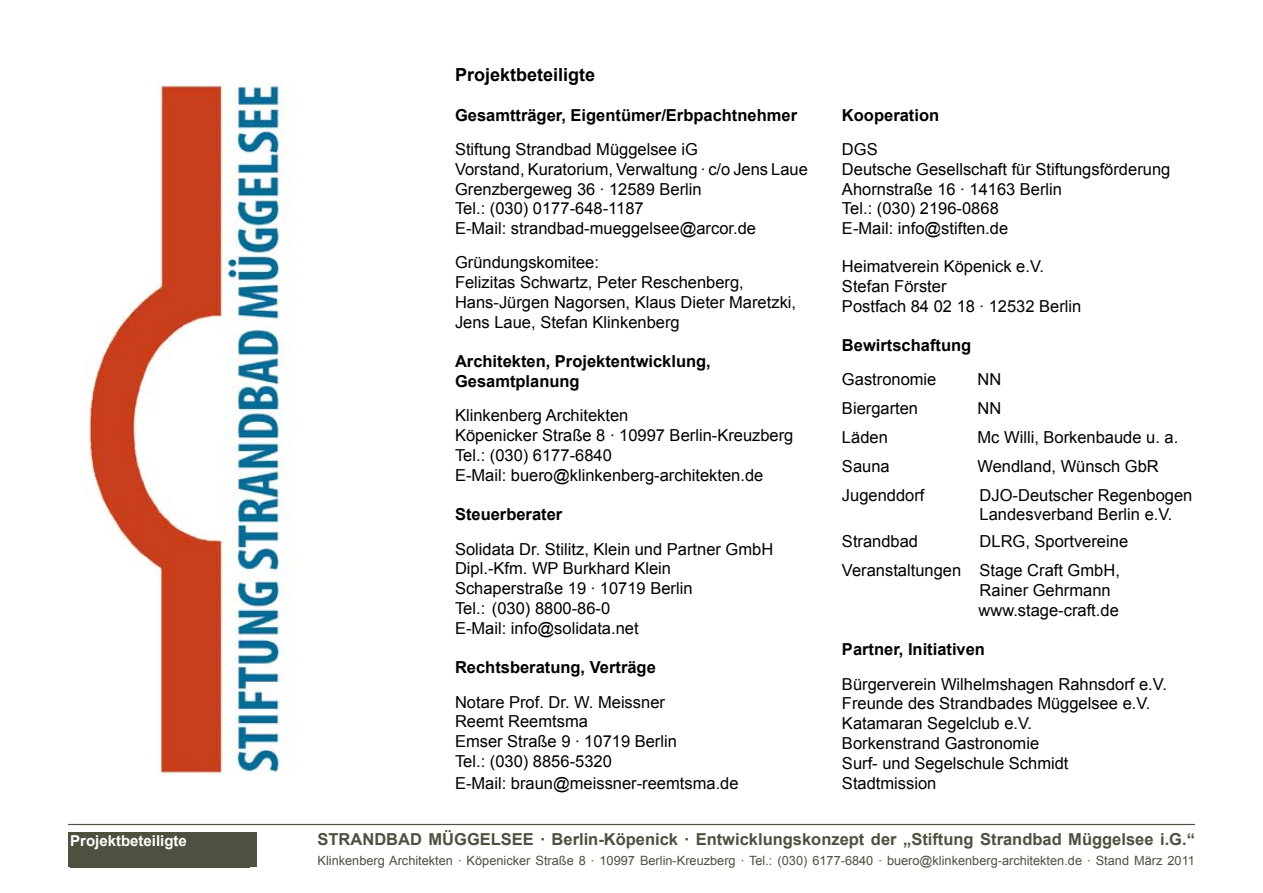
<style>
.page{position:relative;width:1263px;height:893px;background:#fff}
.page>*{position:absolute;margin:0;border:0;box-sizing:border-box;transform-origin:0 0}
.t1{font:700 18px "Arial";color:#000}
.t2{font:16.5px/19.8px "Arial";color:#000}
.t3{font:700 16.5px/19.8px "Arial";color:#000}
.t4{font:700 16.5px "Arial";color:#4f5040}
.t5{font:700 15px "Arial";color:#fff}
.t6{font:12.75px "Arial";color:#4f5040}
</style>
<div class="page">
<div style="left:68px;top:833px;width:189px;height:34px;background:#4f5040"></div>
<hr style="left:68px;top:824px;width:1127px;height:1px;background:#4f5040">
<img style="left:88px;top:83px;width:205px;height:691px">
<p class="t5" style="left:70px;top:831px;width:118px">Projektbeteiligte</p>
<p class="t1" style="left:455px;top:63px;width:142px">Projektbeteiligte</p>
<p class="t3" style="left:455px;top:106px;width:344px">Gesamtträger, Eigentümer/Erbpachtnehmer</p>
<p class="t2" style="left:455px;top:139px;width:354px">Stiftung Strandbad Müggelsee iG<br>Vorstand, Kuratorium, Verwaltung · c/o Jens Laue Grenzbergeweg 36 · 12589 Berlin<br>Tel.: (030) 0177-648-1187<br>E-Mail: strandbad-mueggelsee@arcor.de</p>
<p class="t2" style="left:455px;top:253px;width:343px">Gründungskomitee:<br>Felizitas Schwartz, Peter Reschenberg, Hans-Jürgen Nagorsen, Klaus Dieter Maretzki, Jens Laue, Stefan Klinkenberg</p>
<p class="t3" style="left:455px;top:352px;width:257px">Architekten, Projektentwicklung,<br>Gesamtplanung</p>
<p class="t2" style="left:455px;top:406px;width:340px">Klinkenberg Architekten<br>Köpenicker Straße 8 · 10997 Berlin-Kreuzberg Tel.: (030) 6177-6840<br>E-Mail: buero@klinkenberg-architekten.de</p>
<p class="t3" style="left:455px;top:505px;width:109px">Steuerberater</p>
<p class="t2" style="left:455px;top:539px;width:320px">Solidata Dr. Stilitz, Klein und Partner GmbH<br>Dipl.-Kfm. WP Burkhard Klein<br>Schaperstraße 19 · 10719 Berlin<br>Tel.: (030) 8800-86-0<br>E-Mail: info@solidata.net</p>
<p class="t3" style="left:455px;top:658px;width:202px">Rechtsberatung, Verträge</p>
<p class="t2" style="left:455px;top:692px;width:223px">Notare Prof. Dr. W. Meissner<br>Reemt Reemtsma<br>Emser Straße 9 · 10719 Berlin<br>Tel.: (030) 8856-5320</p>
<p class="t2" style="left:455px;top:773px;width:285px">E-Mail: braun@meissner-reemtsma.de</p>
<p class="t3" style="left:842px;top:106px;width:99px">Kooperation</p>
<p class="t2" style="left:842px;top:139px;width:330px">DGS<br>Deutsche Gesellschaft für Stiftungsförderung<br>Ahornstraße 16 · 14163 Berlin<br>Tel.: (030) 2196-0868<br>E-Mail: info@stiften.de</p>
<p class="t2" style="left:842px;top:256px;width:241px">Heimatverein Köpenick e.V.<br>Stefan Förster<br>Postfach 84 02 18 · 12532 Berlin</p>
<p class="t3" style="left:842px;top:336px;width:131px">Bewirtschaftung</p>
<p class="t2" style="left:842px;top:370px;width:96px">Gastronomie</p>
<p class="t2" style="left:977px;top:370px;width:25px">NN</p>
<p class="t2" style="left:842px;top:399px;width:78px">Biergarten</p>
<p class="t2" style="left:977px;top:399px;width:25px">NN</p>
<p class="t2" style="left:842px;top:427px;width:47px">Läden</p>
<p class="t2" style="left:977px;top:427px;width:202px">Mc Willi, Borkenbaude u. a.</p>
<p class="t2" style="left:842px;top:456px;width:49px">Sauna</p>
<p class="t2" style="left:977px;top:456px;width:183px">Wendland, Wünsch GbR</p>
<p class="t2" style="left:842px;top:485px;width:84px">Jugenddorf</p>
<p class="t2" style="left:979px;top:485px;width:214px">DJO-Deutscher Regenbogen<br>Landesverband Berlin e.V.</p>
<p class="t2" style="left:842px;top:532px;width:78px">Strandbad</p>
<p class="t2" style="left:842px;top:527px;width:288px;line-height:28.8px;text-indent:138px">DLRG, Sportvereine<br>Veranstaltungen Stage Craft GmbH,</p>
<p class="t2" style="left:978px;top:580px;width:142px">Rainer Gehrmann www.stage-craft.de</p>
<p class="t3" style="left:842px;top:640px;width:145px">Partner, Initiativen</p>
<p class="t2" style="left:842px;top:674px;width:326px">Bürgerverein Wilhelmshagen Rahnsdorf e.V.<br>Freunde des Strandbades Müggelsee e.V.<br>Katamaran Segelclub e.V.<br>Borkenstrand Gastronomie<br>Surf- und Segelschule Schmidt<br>Stadtmission</p>
<p class="t4" style="left:317px;top:828px;width:879px">STRANDBAD MÜGGELSEE · Berlin-Köpenick · Entwicklungskonzept der „Stiftung Strandbad Müggelsee i.G.“</p>
<p class="t6" style="left:317px;top:853px;width:879px">Klinkenberg Architekten · Köpenicker Straße 8 · 10997 Berlin-Kreuzberg · Tel.: (030) 6177-6840 · buero@klinkenberg-architekten.de · Stand März 2011</p>
</div>
